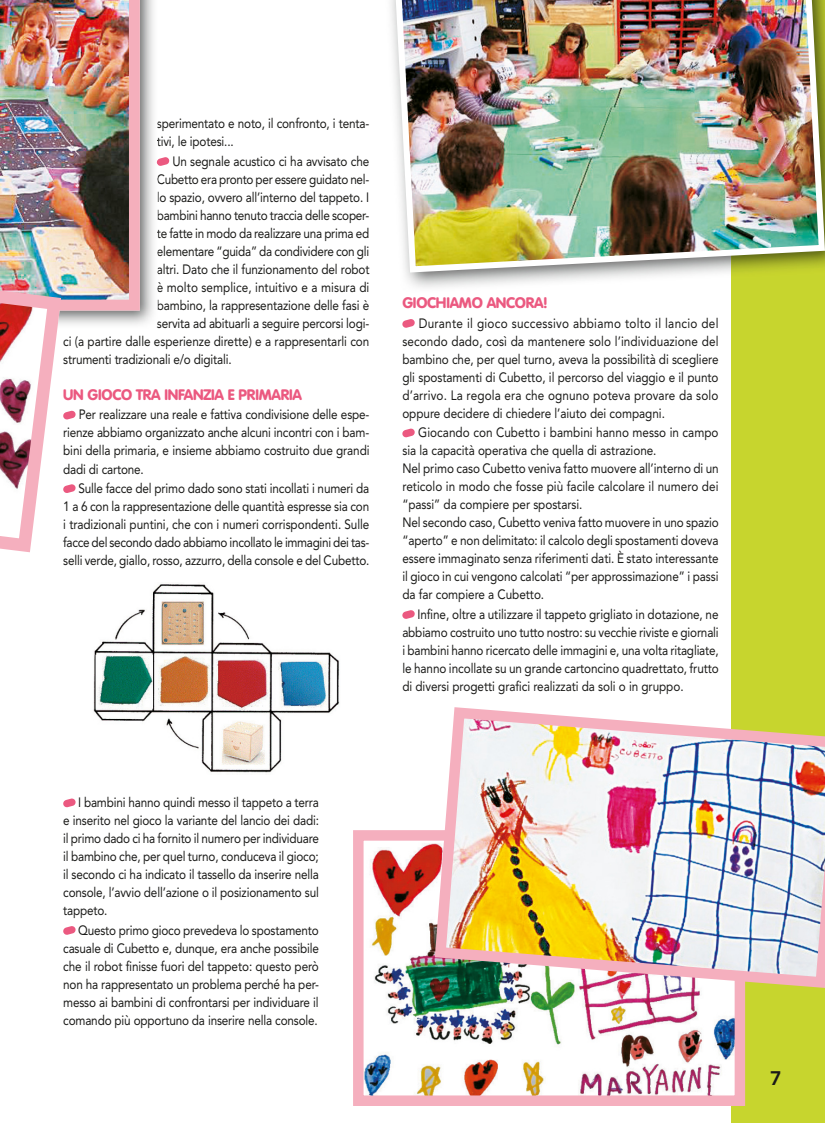
<style>
.page{position:relative;width:825px;height:1123px;background:#fff}
.page>*{position:absolute;margin:0;border:0;box-sizing:border-box;transform-origin:0 0}
.t1{font:800 19.5px "Avenir LT Std";color:#1a1a18}
.t2{font:900 15px "VAG Rounded Std";letter-spacing:-.015em;color:#eb5980}
.t3{font:13.5px/18px "Avenir LT Std";letter-spacing:-.01em;color:#1a1a18;text-align:justify;scale:.87 1}
</style>
<div class="page">
<img style="left:93px;top:584px;width:247px;height:189px">
<svg style="left:63px;top:798px;width:13px;height:9px"></svg>
<svg style="left:63px;top:926px;width:13px;height:9px"></svg>
<div style="left:731px;top:0;width:94px;height:1123px;background:#c7d52e"></div>
<svg style="left:402px;top:319px;width:13px;height:9px"></svg>
<svg style="left:402px;top:428px;width:13px;height:10px"></svg>
<svg style="left:402px;top:610px;width:13px;height:9px"></svg>
<img style="left:392px;top:0;width:433px;height:276px">
<img style="left:76px;top:0;width:82px;height:325px">
<svg style="left:156px;top:157px;width:14px;height:9px"></svg>
<img style="left:0;top:0;width:140px;height:310px">
<img style="left:0;top:246px;width:76px;height:307px">
<img style="left:364px;top:843px;width:370px;height:252px">
<div style="left:353px;top:830px;width:392px;height:276px;border:10px solid #f5afbe"></div>
<img style="left:429px;top:707px;width:396px;height:286px">
<p class="t3" style="left:157px;top:116px;width:246px">sperimentato e noto, il confronto, i tenta&shy;tivi, le ipotesi...</p>
<p class="t3" style="left:172px;top:153px;width:228px">Un segnale acustico ci ha avvisato che</p>
<p class="t3" style="left:157px;top:171px;width:246px">Cubetto era pronto per essere guidato nel-</p>
<p class="t3" style="left:157px;top:189px;width:246px">lo spazio, ovvero all’interno del tappeto. I</p>
<p class="t3" style="left:157px;top:207px;width:246px">bambini hanno tenuto traccia delle scoper-</p>
<p class="t3" style="left:157px;top:225px;width:246px">te fatte in modo da realizzare una prima ed</p>
<p class="t3" style="left:157px;top:243px;width:246px">elementare “guida” da condividere con gli</p>
<p class="t3" style="left:157px;top:261px;width:246px">altri. Dato che il funzionamento del robot</p>
<p class="t3" style="left:157px;top:279px;width:246px">è molto semplice, intuitivo e a misura di</p>
<p class="t3" style="left:157px;top:297px;width:246px">bambino, la rappresentazione delle fasi è</p>
<p class="t3" style="left:157px;top:315px;width:246px">servita ad abituarli a seguire percorsi logi-</p>
<p class="t3" style="left:63px;top:333px;width:353px">ci (a partire dalle esperienze dirette) e a rappresentarli con</p>
<p class="t3" style="left:63px;top:351px;width:195px">strumenti tradizionali e/o digitali.</p>
<p class="t2" style="left:63px;top:386px;width:240px">UN GIOCO TRA INFANZIA E PRIMARIA</p>
<p class="t3" style="left:63px;top:407px;width:354px;text-indent:15px">Per realizzare una reale e fattiva condivisione delle espe&shy;rienze abbiamo organizzato anche alcuni incontri con i bam&shy;bini della primaria, e insieme abbiamo costruito due grandi dadi di cartone.</p>
<p class="t3" style="left:63px;top:480px;width:353px;text-indent:15px">Sulle facce del primo dado sono stati incollati i numeri da 1 a 6 con la rappresentazione delle quantità espresse sia con i tradizionali puntini, che con i numeri corrispondenti. Sulle facce del secondo dado abbiamo incollato le immagini dei tas&shy;selli verde, giallo, rosso, azzurro, della console e del Cubetto.</p>
<p class="t2" style="left:402px;top:294px;width:147px">GIOCHIAMO ANCORA!</p>
<p class="t3" style="left:402px;top:315px;width:365px;text-indent:16px">Durante il gioco successivo abbiamo tolto il lancio del secondo dado, così da mantenere solo l’individuazione del bambino che, per quel turno, aveva la possibilità di scegliere gli spostamenti di Cubetto, il percorso del viaggio e il punto d’arrivo. La regola era che ognuno poteva provare da solo oppure decidere di chiedere l’aiuto dei compagni.</p>
<p class="t3" style="left:402px;top:425px;width:365px;text-align:left;text-indent:16px">Giocando con Cubetto i bambini hanno messo in campo sia la capacità operativa che quella di astrazione.<br>Nel primo caso Cubetto veniva fatto muovere all’interno di un reticolo in modo che fosse più facile calcolare il numero dei “passi” da compiere per spostarsi.<br>Nel secondo caso, Cubetto veniva fatto muovere in uno spazio “aperto” e non delimitato: il calcolo degli spostamenti doveva essere immaginato senza riferimenti dati. È stato interessante il gioco in cui vengono calcolati “per approssimazione” i passi da far compiere a Cubetto.</p>
<p class="t3" style="left:402px;top:606px;width:365px;text-indent:15px">Infine, oltre a utilizzare il tappeto grigliato in dotazione, ne abbiamo costruito uno tutto nostro: su vecchie riviste e giornali i bambini hanno ricercato delle immagini e, una volta ritagliate, le hanno incollate su un grande cartoncino quadrettato, frutto di diversi progetti grafici realizzati da soli o in gruppo.</p>
<p class="t3" style="left:63px;top:794px;width:296px;text-indent:15px">I bambini hanno quindi messo il tappeto a terra e inserito nel gioco la variante del lancio dei dadi: il primo dado ci ha fornito il numero per individuare il bambino che, per quel turno, conduceva il gioco; il secondo ci ha indicato il tassello da inserire nella console, l’avvio dell’azione o il posizionamento sul tappeto.</p>
<p class="t3" style="left:63px;top:922px;width:295px;text-indent:15px">Questo primo gioco prevedeva lo spostamento casuale di Cubetto e, dunque, era anche possibile che il robot finisse fuori del tappeto: questo però non ha rappresentato un problema perché ha per&shy;messo ai bambini di confrontarsi per individuare il comando più opportuno da inserire nella console.</p>
<h1 class="t1" style="left:770px;top:1066px;width:13px">7</h1>
</div>
